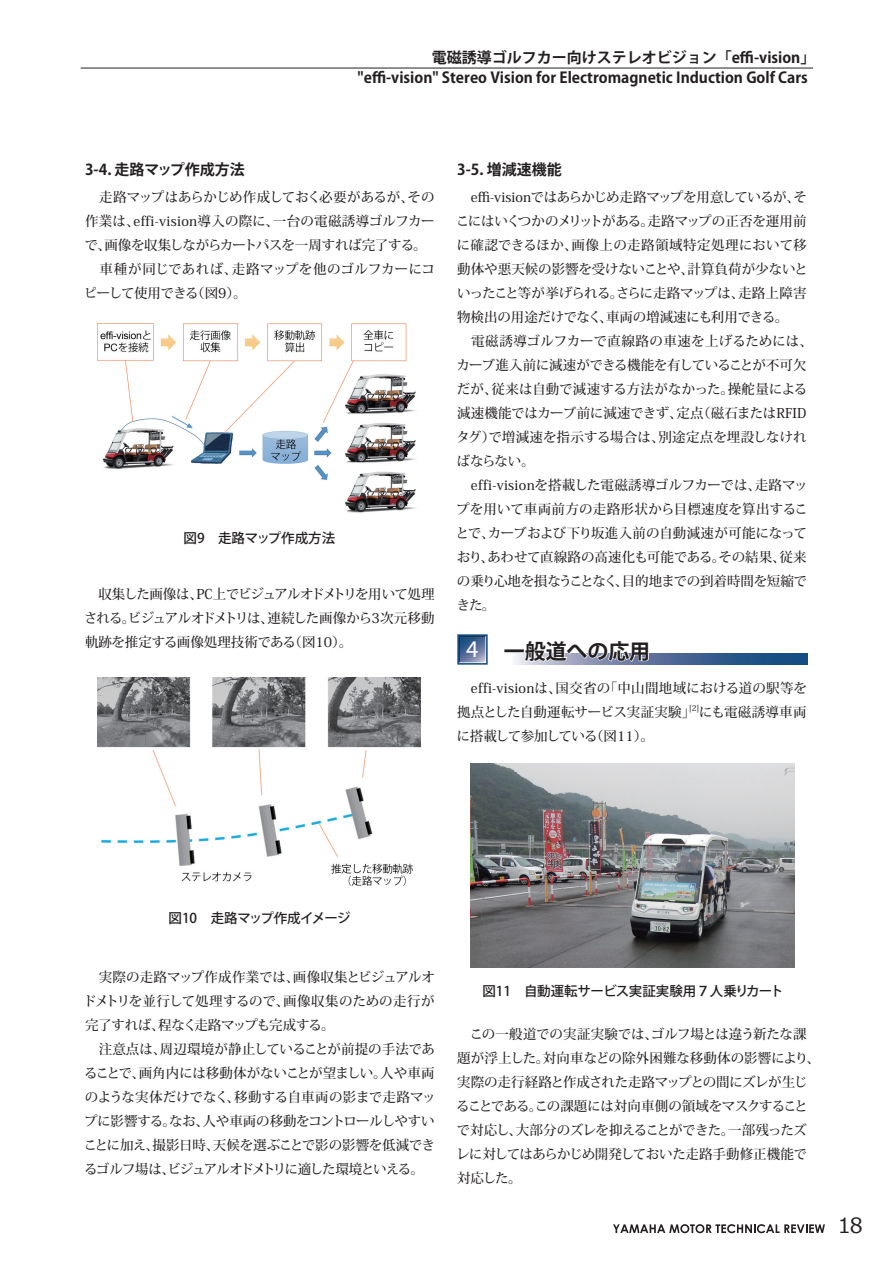
<style>
.page{position:relative;width:893px;height:1263px;background:#fff}
.page>*{position:absolute;margin:0;border:0;box-sizing:border-box;transform-origin:0 0}
.t1{font:700 21px "Koz Go Pro";letter-spacing:-.005em;color:#231f20}
.t2{font:21px "Meiryo";color:#231f20}
.本文_プロポーショナルメトリクス{font:700 15px "Koz Go Pro";color:#231f20}
.本文_プロポーショナルメトリクス-2{font:500 13.5px/24px "Koz Min Pr 6 N";letter-spacing:-.01em;color:#231f20;text-align:justify}
.本文_プロポーショナルメトリクス-3{font:500 13.5px/24px "Koz Min Pr 6 N";letter-spacing:.02em;color:#231f20}
.本文_プロポーショナルメトリクス-4{font:500 13.5px "Koz Go Pro";letter-spacing:-.01em;color:#231f20}
.本文_プロポーショナルメトリクス-5{font:500 13.5px "Koz Min Pr 6 N";letter-spacing:-.04em;color:#231f20}
.本文_プロポーショナルメトリクス-6{font:500 13.5px "Koz Go Pro";letter-spacing:-.03em;color:#231f20}
.本文_プロポーショナルメトリクス-7{font:500 7.8px "Koz Min Pr 6 N";color:#231f20}
.s1{font-family:"Times";font-size:24px;color:#fff}
</style>
<div class="page">
<hr style="left:81px;top:68px;width:732px;height:1px;background:#231f20">
<svg style="left:460px;top:637px;width:25px;height:25px"></svg>
<div style="left:457px;top:634px;width:31px;height:31px;border:2px solid #144e82"></div>
<svg style="left:515px;top:654px;width:293px;height:10px"></svg>
<svg style="left:523px;top:653px;width:127px;height:10px"></svg>
<img style="left:98px;top:677px;width:323px;height:209px">
<img style="left:471px;top:764px;width:323px;height:204px">
<img style="left:98px;top:323px;width:318px;height:190px">
<svg style="left:613px;top:1224px;width:212px;height:9px"></svg>
<p class="本文_プロポーショナルメトリクス" style="left:432px;top:47px;width:385px">電磁誘導ゴルフカー向けステレオビジョン「effi-vision」</p>
<p class="本文_プロポーショナルメトリクス" style="left:358px;top:67px;width:452px">"effi-vision" Stereo Vision for Electromagnetic Induction Golf Cars</p>
<p class="本文_プロポーショナルメトリクス" style="left:85px;top:160px;width:161px">3-4. 走路マップ作成方法</p>
<p class="本文_プロポーショナルメトリクス-2" style="left:84px;top:186px;width:352px">　走路マップはあらかじめ作成しておく必要があるが、その作業は、effi-vision導入の際に、一台の電磁誘導ゴルフカーで、画像を収集しながらカートパスを一周すれば完了する。</p>
<p class="本文_プロポーショナルメトリクス-2" style="left:84px;top:258px;width:353px">　車種が同じであれば、走路マップを他のゴルフカーにコピーして使用できる（図9）。</p>
<p class="本文_プロポーショナルメトリクス-4" style="left:184px;top:529px;width:153px">図9　走路マップ作成方法</p>
<p class="本文_プロポーショナルメトリクス-2" style="left:84px;top:582px;width:352px">　収集した画像は、PC上でビジュアルオドメトリを用いて処理される。ビジュアルオドメトリは、連続した画像から3次元移動軌跡を推定する画像処理技術である（図10）。</p>
<p class="本文_プロポーショナルメトリクス" style="left:457px;top:160px;width:106px">3-5. 増減速機能</p>
<p class="本文_プロポーショナルメトリクス-2" style="left:456px;top:186px;width:353px">　effi-visionではあらかじめ走路マップを用意しているが、そこにはいくつかのメリットがある。走路マップの正否を運用前に確認できるほか、画像上の走路領域特定処理において移動体や悪天候の影響を受けないことや、計算負荷が少ないといったこと等が挙げられる。さらに走路マップは、走路上障害物検出の用途だけでなく、車両の増減速にも利用できる。</p>
<p class="本文_プロポーショナルメトリクス-2" style="left:456px;top:330px;width:358px;text-align:left">　電磁誘導ゴルフカーで直線路の車速を上げるためには、カーブ進入前に減速ができる機能を有していることが不可欠だが、従来は自動で減速する方法がなかった。操舵量による減速機能ではカーブ前に減速できず、定点（磁石またはRFIDタグ）で増減速を指示する場合は、別途定点を埋設しなければならない。</p>
<p class="本文_プロポーショナルメトリクス-2" style="left:456px;top:474px;width:354px">　effi-visionを搭載した電磁誘導ゴルフカーでは、走路マップを用いて車両前方の走路形状から目標速度を算出することで、カーブおよび下り坂進入前の自動減速が可能になっており、あわせて直線路の高速化も可能である。その結果、従来の乗り心地を損なうことなく、目的地までの到着時間を短縮できた。</p>
<p class="t1" style="left:466px;top:637px;width:185px"><span class="s1">4</span> 一般道への応用</p>
<p class="本文_プロポーショナルメトリクス-3" style="left:457px;top:677px;width:351px">　effi-visionは、国交省の「中山間地域における道の駅等を拠点とした自動運転サービス実証実験」にも電磁誘導車両</p>
<p class="本文_プロポーショナルメトリクス-7" style="left:689px;top:703px;width:12px">[2]</p>
<p class="本文_プロポーショナルメトリクス-5" style="left:457px;top:729px;width:198px">に搭載して参加している（図11）。</p>
<p class="本文_プロポーショナルメトリクス-6" style="left:168px;top:909px;width:184px">図10　走路マップ作成イメージ</p>
<p class="本文_プロポーショナルメトリクス-2" style="left:83px;top:966px;width:354px">　実際の走路マップ作成作業では、画像収集とビジュアルオドメトリを並行して処理するので、画像収集のための走行が完了すれば、程なく走路マップも完成する。</p>
<p class="本文_プロポーショナルメトリクス-2" style="left:84px;top:1038px;width:353px">　注意点は、周辺環境が静止していることが前提の手法であることで、画角内には移動体がないことが望ましい。人や車両のような実体だけでなく、移動する自車両の影まで走路マップに影響する。なお、人や車両の移動をコントロールしやすいことに加え、撮影日時、天候を選ぶことで影の影響を低減できるゴルフ場は、ビジュアルオドメトリに適した環境といえる。</p>
<p class="本文_プロポーショナルメトリクス-4" style="left:482px;top:983px;width:303px">図11　自動運転サービス実証実験用７人乗りカート</p>
<p class="本文_プロポーショナルメトリクス-2" style="left:456px;top:1022px;width:365px;text-align:left">　この一般道での実証実験では、ゴルフ場とは違う新たな課題が浮上した。対向車などの除外困難な移動体の影響により、実際の走行経路と作成された走路マップとの間にズレが生じることである。この課題には対向車側の領域をマスクすることで対応し、大部分のズレを抑えることができた。一部残ったズレに対してはあらかじめ開発しておいた走路手動修正機能で対応した。</p>
<h1 class="t2" style="left:838px;top:1210px;width:27px">18</h1>
</div>
